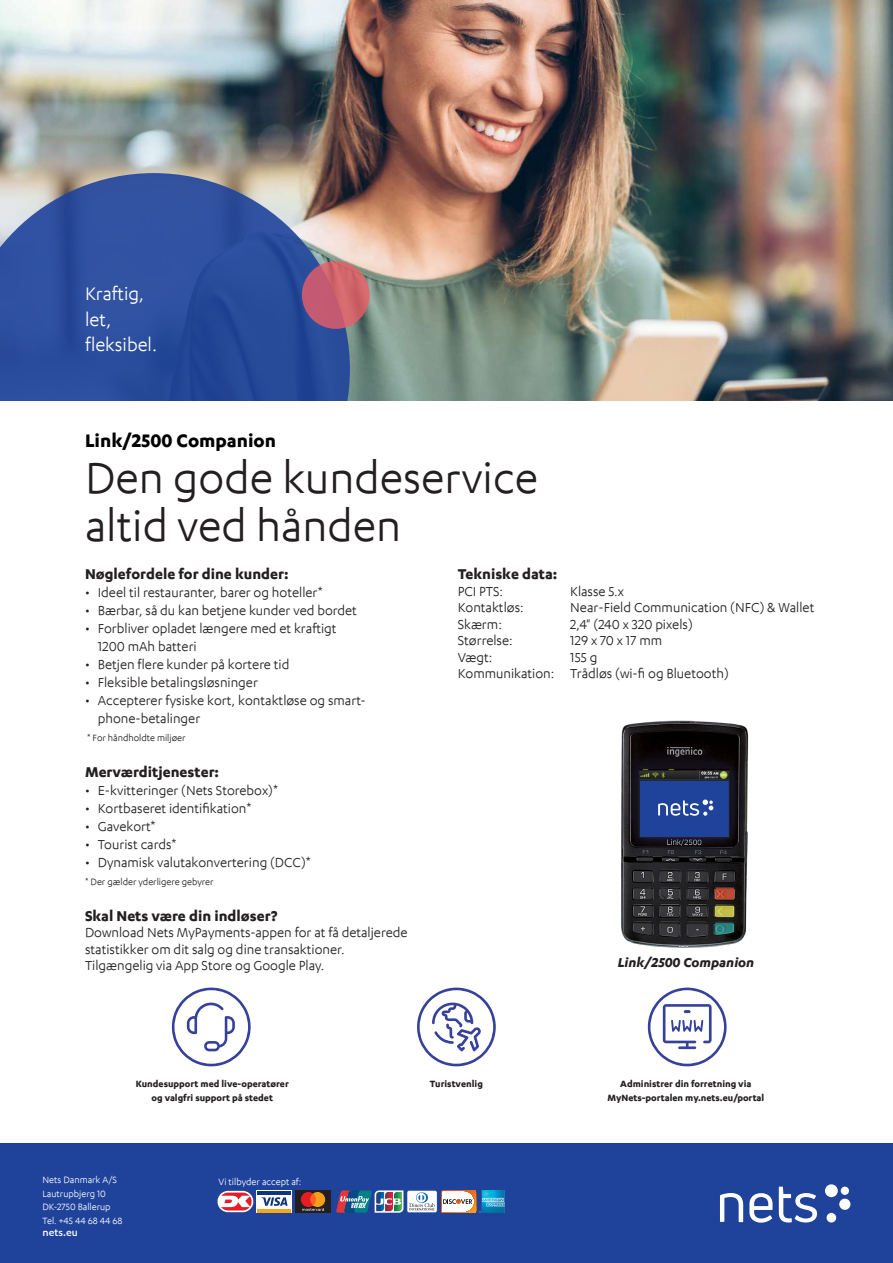
<style>
.page{position:relative;width:893px;height:1263px;background:#fff}
.page>*{position:absolute;margin:0;border:0;box-sizing:border-box;transform-origin:0 0}
.Headline_Regular_33{font:49.5px "Karbon App";color:#231f20}
.Text_in_circle_14_17{font:21px "Karbon App";color:#fff}
.Subheading_Bold_14_1{font:700 21px "Karbon App";color:#000}
.Body_subheading_Bold{font:700 16.5px "Karbon App";color:#231f20}
.Body_Book_10_11_-_Bl{font:15px/18px "Karbon App";color:#231f20}
.Paragraph_Style_1_NE{font:15px "Karbon App";color:#231f20}
.Body_Book_10_11_-_Bl-2{font:italic 700 15px "Karbon App";color:#231f20}
.Adress_Regular_7_9{font:500 12px "Karbon App";color:#fff}
.Caption_Bold_7_9_-_B{font:700 10.5px/13.5px "Karbon App";color:#231f20;text-align:center}
.Adress_Regular_7_9-2{font:10.5px "Karbon App";color:#fff}
.Body_subheading_Bold-2{font:10.5px "Karbon App";color:#231f20}
.Adress_Bold_7_9_-_Da{font:10.5px "Karbon App";color:#fff}
</style>
<div class="page">
<img style="left:0;top:0;width:893px;height:400px">
<svg style="left:417px;top:987px;width:79px;height:79px"></svg>
<svg style="left:648px;top:987px;width:79px;height:79px"></svg>
<svg style="left:172px;top:987px;width:79px;height:79px"></svg>
<div style="left:0;top:1144px;width:893px;height:119px;background:#1f439b"></div>
<svg style="left:720px;top:1193px;width:23px;height:29px"></svg>
<svg style="left:749px;top:1193px;width:23px;height:29px"></svg>
<svg style="left:779px;top:1186px;width:38px;height:36px"></svg>
<div style="left:825px;top:1184px;width:13px;height:13px;background:#fff;border-radius:50%"></div>
<div style="left:841px;top:1186px;width:8px;height:9px;background:#fff;border-radius:50%"></div>
<div style="left:839px;top:1198px;width:11px;height:12px;background:#fff;border-radius:50%"></div>
<div style="left:827px;top:1213px;width:9px;height:9px;background:#fff;border-radius:50%"></div>
<svg style="left:0;top:173px;width:350px;height:227px;background:#405c9e"></svg>
<svg style="left:302px;top:261px;width:68px;height:68px;background:#c9606e"></svg>
<div style="left:257px;top:1190px;width:35px;height:23px;background:#fff"></div>
<hr style="left:257px;top:1209px;width:34px;height:3px;background:#f9a51b">
<hr style="left:257px;top:1191px;width:34px;height:3px;background:#10347f">
<svg style="left:261px;top:1197px;width:27px;height:9px"></svg>
<div style="left:295px;top:1190px;width:36px;height:23px;background:#231f20"></div>
<svg style="left:301px;top:1192px;width:24px;height:19px"></svg>
<svg style="left:217px;top:1190px;width:37px;height:22px"></svg>
<img style="left:479px;top:1190px;width:25px;height:22px">
<svg style="left:336px;top:1190px;width:140px;height:23px;background:#9ca2ae"></svg>
<img style="left:621px;top:720px;width:128px;height:228px">
<div style="left:639px;top:780px;width:90px;height:57px;background:#1f439b"></div>
<div style="left:639px;top:780px;width:91px;height:58px;border:1px solid #231f20"></div>
<svg style="left:658px;top:799px;width:55px;height:17px"></svg>
<p class="Text_in_circle_14_17" style="left:85px;top:282px;width:61px">Kraftig,</p>
<p class="Text_in_circle_14_17" style="left:85px;top:308px;width:28px">let,</p>
<p class="Text_in_circle_14_17" style="left:85px;top:333px;width:74px">fleksibel.</p>
<p class="Subheading_Bold_14_1" style="left:85px;top:429px;width:192px">Link/2500 Companion</p>
<p class="Headline_Regular_33" style="left:85px;top:451px;width:455px">Den gode kundeservice</p>
<p class="Headline_Regular_33" style="left:85px;top:499px;width:318px">altid ved hånden</p>
<p class="Body_subheading_Bold" style="left:85px;top:564px;width:205px">Nøglefordele for dine kunder:</p>
<p class="Body_Book_10_11_-_Bl" style="left:85px;top:583px;width:239px">• Ideel til restauranter, barer og hoteller*</p>
<p class="Body_Book_10_11_-_Bl" style="left:85px;top:601px;width:273px">• Bærbar, så du kan betjene kunder ved bordet</p>
<p class="Body_Book_10_11_-_Bl" style="left:98px;top:619px;width:240px;text-indent:-13px">• Forbliver opladet længere med et kraftigt<br>1200 mAh batteri</p>
<p class="Body_Book_10_11_-_Bl" style="left:85px;top:655px;width:206px">• Betjen flere kunder på kortere tid</p>
<p class="Body_Book_10_11_-_Bl" style="left:85px;top:673px;width:174px">• Fleksible betalingsløsninger</p>
<p class="Body_Book_10_11_-_Bl" style="left:98px;top:691px;width:270px;text-indent:-13px">• Accepterer fysiske kort, kontaktløse og smart&shy;phone-betalinger</p>
<p class="Body_subheading_Bold-2" style="left:87px;top:732px;width:100px">* For håndholdte miljøer</p>
<p class="Body_subheading_Bold" style="left:85px;top:762px;width:136px">Merværditjenester:</p>
<p class="Body_Book_10_11_-_Bl" style="left:85px;top:781px;width:194px">• E-kvitteringer (Nets Storebox)*</p>
<p class="Body_Book_10_11_-_Bl" style="left:85px;top:799px;width:168px">• Kortbaseret identifikation*</p>
<p class="Body_Book_10_11_-_Bl" style="left:85px;top:817px;width:72px">• Gavekort*</p>
<p class="Body_Book_10_11_-_Bl" style="left:85px;top:835px;width:93px">• Tourist cards*</p>
<p class="Body_Book_10_11_-_Bl" style="left:85px;top:853px;width:227px">• Dynamisk valutakonvertering (DCC)*</p>
<p class="Body_subheading_Bold-2" style="left:85px;top:876px;width:130px">* Der gælder yderligere gebyrer</p>
<p class="Body_subheading_Bold" style="left:85px;top:906px;width:194px">Skal Nets være din indløser?</p>
<p class="Body_Book_10_11_-_Bl" style="left:85px;top:924px;width:324px;line-height:16.5px">Download Nets MyPayments-appen for at få detaljerede statistikker om dit salg og dine transaktioner.<br>Tilgængelig via App Store og Google Play.</p>
<p class="Body_subheading_Bold" style="left:458px;top:565px;width:101px">Tekniske data:</p>
<p class="Paragraph_Style_1_NE" style="left:458px;top:583px;width:47px">PCI PTS:</p>
<p class="Paragraph_Style_1_NE" style="left:570px;top:583px;width:55px">Klasse 5.x</p>
<p class="Paragraph_Style_1_NE" style="left:458px;top:599px;width:68px">Kontaktløs:</p>
<p class="Paragraph_Style_1_NE" style="left:570px;top:599px;width:246px">Near-Field Communication (NFC) &amp; Wallet</p>
<p class="Paragraph_Style_1_NE" style="left:458px;top:616px;width:46px">Skærm:</p>
<p class="Paragraph_Style_1_NE" style="left:570px;top:616px;width:124px">2,4" (240 x 320 pixels)</p>
<p class="Paragraph_Style_1_NE" style="left:458px;top:632px;width:56px">Størrelse:</p>
<p class="Paragraph_Style_1_NE" style="left:570px;top:632px;width:93px">129 x 70 x 17 mm</p>
<p class="Paragraph_Style_1_NE" style="left:458px;top:649px;width:36px">Vægt:</p>
<p class="Paragraph_Style_1_NE" style="left:570px;top:649px;width:29px">155 g</p>
<p class="Paragraph_Style_1_NE" style="left:458px;top:665px;width:273px">Kommunikation: Trådløs (wi-fi og Bluetooth)</p>
<p class="Body_Book_10_11_-_Bl-2" style="left:618px;top:954px;width:138px">Link/2500 Companion</p>
<p class="Caption_Bold_7_9_-_B" style="left:136px;top:1077px;width:155px">Kundesupport med live-operatører</p>
<p class="Caption_Bold_7_9_-_B" style="left:152px;top:1090px;width:123px">og valgfri support på stedet</p>
<p class="Adress_Regular_7_9-2" style="left:43px;top:1174px;width:76px">Nets Danmark A/S</p>
<p class="Adress_Regular_7_9-2" style="left:43px;top:1188px;width:65px">Lautrupbjerg 10</p>
<p class="Adress_Regular_7_9-2" style="left:43px;top:1201px;width:70px">DK-2750 Ballerup</p>
<p class="Adress_Regular_7_9-2" style="left:43px;top:1215px;width:81px">Tel. +45 44 68 44 68</p>
<p class="Adress_Regular_7_9" style="left:43px;top:1225px;width:37px">nets.eu</p>
<p class="Adress_Bold_7_9_-_Da" style="left:219px;top:1176px;width:84px">Vi tilbyder accept af:</p>
<p class="Caption_Bold_7_9_-_B" style="left:430px;top:1077px;width:55px">Turistvenlig</p>
<p class="Caption_Bold_7_9_-_B" style="left:607px;top:1077px;width:158px">Administrer din forretning via<br>MyNets-portalen my.nets.eu/portal</p>
</div>
